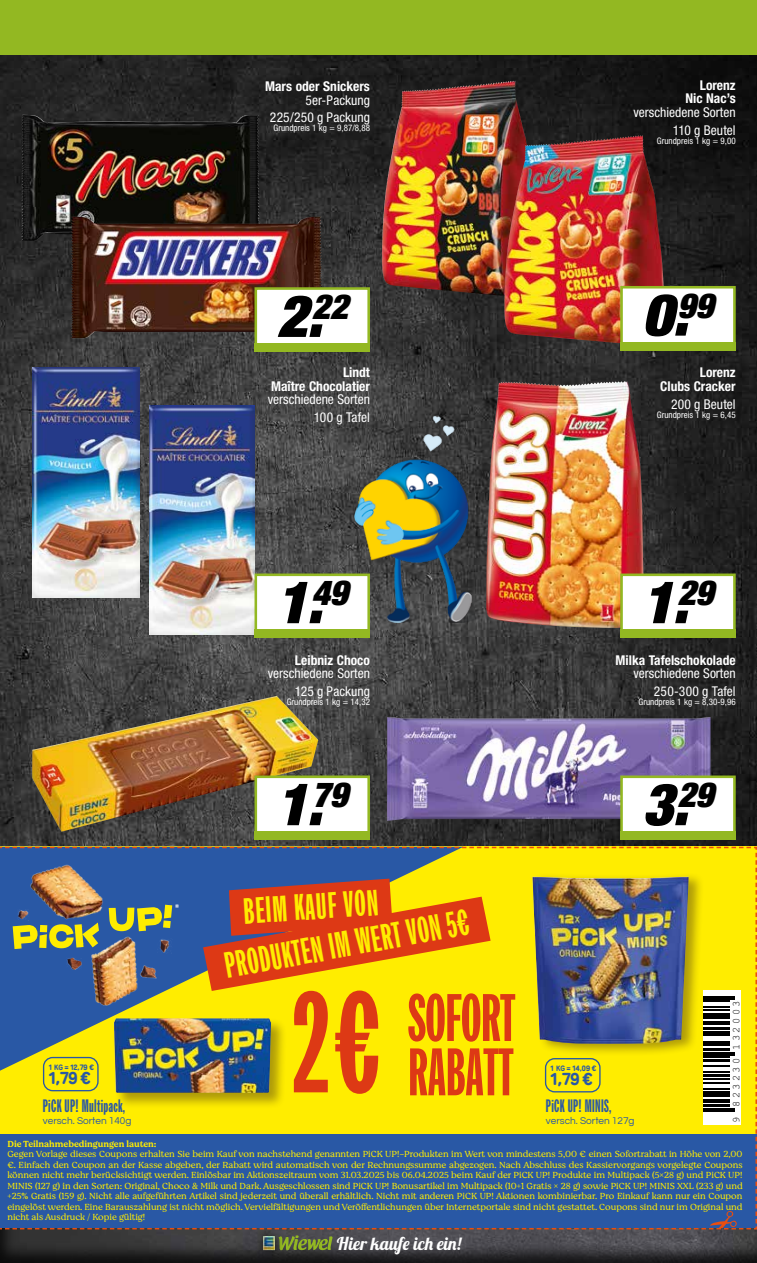
<style>
.page{position:relative;width:757px;height:1263px;background:#fff}
.page>*{position:absolute;margin:0;border:0;box-sizing:border-box;transform-origin:0 0}
.t1{font:58.35px/54.3px "Triple Condensed Gothic";letter-spacing:.005em;color:#dd3915;text-align:right}
.t2{font:italic 900 condensed 34.65px "Helvetica Neue LT Std";color:#000}
.t3{font:31.95px "Triple Condensed Gothic";color:#ffed00}
.t4{font:17.85px "Lobster 1.4";color:#fff}
.t5{font:17.25px "Butter Keks Display";color:#2958a5}
.t6{font:15.75px "Triple Condensed Gothic";letter-spacing:.02em;color:#2958a5}
.t7{font:condensed 13.5px/17.7px "Helvetica Neue LT Std";color:#fff;text-align:right}
.t8{font:700 condensed 13.5px/13.5px "Helvetica Neue LT Std";color:#fff;text-align:right}
.t9{font:10.35px "Helvetica";letter-spacing:.215em;color:#000}
.t10{font:10.05px "Questrial";color:#2958a5}
.t11{font:300 9px/10.5px "Moranga";color:#ffed00;text-align:justify}
.t12{font:condensed 9px "Helvetica Neue LT Std";color:#fff}
.t13{font:500 9px "Moranga";color:#ffed00}
.t14{font:7.8px "Butter Keks Display";color:#2958a5}
.s1{font-size:58.35px}
.s2{font-size:59.4px}
.s3{font-size:124.8px}
</style>
<div class="page">
<img style="left:0;top:54px;width:757px;height:793px">
<div style="left:0;top:1227px;width:757px;height:36px;background:#000;opacity:.75"></div>
<hr style="left:755px;top:1227px;width:2px;height:36px;background:#000;opacity:.75">
<div style="left:0;top:0;width:757px;height:54px;background:#93b822"></div>
<svg style="left:284px;top:1235px;width:48px;height:15px"></svg>
<div style="left:254px;top:1227px;width:30px;height:32px;background:#000;opacity:.75"></div>
<img style="left:263px;top:1236px;width:12px;height:14px">
<img style="left:21px;top:115px;width:239px;height:126px">
<img style="left:486px;top:381px;width:158px;height:247px">
<img style="left:441px;top:81px;width:74px;height:8px">
<img style="left:596px;top:135px;width:46px;height:6px">
<img style="left:32px;top:368px;width:108px;height:229px">
<img style="left:149px;top:405px;width:105px;height:230px">
<img style="left:387px;top:717px;width:323px;height:104px">
<img style="left:32px;top:696px;width:286px;height:136px">
<img style="left:71px;top:217px;width:252px;height:121px">
<div style="left:620px;top:573px;width:116px;height:65px;background:#fff;border:3px solid #93b822"></div>
<div style="left:620px;top:629px;width:116px;height:9px;background:#93b822"></div>
<div style="left:254px;top:775px;width:116px;height:65px;background:#fff;border:3px solid #93b822"></div>
<div style="left:254px;top:831px;width:116px;height:9px;background:#93b822"></div>
<svg style="left:0;top:847px;width:757px;height:382px;background:#939253"></svg>
<hr style="left:703px;top:998px;width:32px;height:1px;background:#000">
<hr style="left:703px;top:996px;width:32px;height:1px;background:#000">
<img style="left:354px;top:416px;width:130px;height:206px">
<div style="left:620px;top:286px;width:116px;height:64px;background:#fff;border:3px solid #93b822"></div>
<div style="left:620px;top:342px;width:116px;height:8px;background:#93b822"></div>
<div style="left:254px;top:573px;width:116px;height:65px;background:#fff;border:3px solid #93b822"></div>
<div style="left:254px;top:629px;width:116px;height:9px;background:#93b822"></div>
<div style="left:620px;top:775px;width:116px;height:65px;background:#fff;border:3px solid #93b822"></div>
<div style="left:620px;top:831px;width:116px;height:9px;background:#93b822"></div>
<div style="left:254px;top:287px;width:116px;height:65px;background:#fff;border:3px solid #93b822"></div>
<div style="left:254px;top:343px;width:116px;height:9px;background:#93b822"></div>
<h3 class="t8" style="left:265px;top:79px;width:106px">Mars oder Snickers</h3>
<h3 class="t7" style="left:270px;top:91px;width:102px">5er-Packung<br>225/250 g Packung</h3>
<p class="t12" style="left:273px;top:123px;width:98px">Grundpreis 1 kg = 9,87/8,88</p>
<h2 class="t2" style="left:277px;top:284px;width:73px"><span class="s1">2</span><span class="s2">.</span>22</h2>
<h3 class="t8" style="left:271px;top:366px;width:100px">Lindt<br>Maître Chocolatier</h3>
<h3 class="t7" style="left:268px;top:391px;width:104px">verschiedene Sorten<br>100 g Tafel</h3>
<h2 class="t2" style="left:277px;top:571px;width:73px"><span class="s1">1</span><span class="s2">.</span>49</h2>
<h3 class="t8" style="left:295px;top:653px;width:77px">Leibniz Choco</h3>
<h3 class="t7" style="left:268px;top:664px;width:104px">verschiedene Sorten<br>125 g Packung</h3>
<p class="t12" style="left:287px;top:696px;width:85px">Grundpreis 1 kg = 14,32</p>
<h2 class="t2" style="left:277px;top:773px;width:73px"><span class="s1">1</span><span class="s2">.</span>79</h2>
<h3 class="t8" style="left:685px;top:78px;width:52px">Lorenz<br>Nic Nac’s</h3>
<h3 class="t7" style="left:633px;top:103px;width:104px">verschiedene Sorten<br>110 g Beutel</h3>
<p class="t12" style="left:657px;top:135px;width:80px">Grundpreis 1 kg = 9,00</p>
<h2 class="t2" style="left:642px;top:283px;width:73px"><span class="s1">0</span><span class="s2">.</span>99</h2>
<h3 class="t8" style="left:660px;top:366px;width:77px">Lorenz<br>Clubs Cracker</h3>
<h3 class="t7" style="left:671px;top:395px;width:66px">200 g Beutel</h3>
<p class="t12" style="left:657px;top:409px;width:80px">Grundpreis 1 kg = 6,45</p>
<h2 class="t2" style="left:642px;top:571px;width:73px"><span class="s1">1</span><span class="s2">.</span>29</h2>
<h3 class="t8" style="left:615px;top:653px;width:122px">Milka Tafelschokolade</h3>
<h3 class="t7" style="left:633px;top:664px;width:104px">verschiedene Sorten<br>250-300 g Tafel</h3>
<p class="t12" style="left:638px;top:696px;width:99px">Grundpreis 1 kg = 8,30-9,96</p>
<h2 class="t2" style="left:642px;top:773px;width:73px"><span class="s1">3</span><span class="s2">.</span>29</h2>
<h3 class="t3" style="left:242px;top:892px;width:136px;rotate:-4deg">BEIM KAUF VON</h3>
<h3 class="t3" style="left:222px;top:947px;width:248px;rotate:-10deg">PRODUKTEN IM WERT VON 5€</h3>
<h1 class="t1" style="left:294px;top:991px;width:223px"><span class="s3">2€</span> SOFORT<br>RABATT</h1>
<p class="t9" style="left:730px;top:1123px;width:123px;rotate:-90deg">9 823230 132003</p>
<p class="t14" style="left:49px;top:1062px;width:47px">1 kg = 12,79 €</p>
<h3 class="t5" style="left:49px;top:1067px;width:44px">1,79€</h3>
<p class="t14" style="left:551px;top:1063px;width:48px">1 kg = 14,09 €</p>
<h3 class="t5" style="left:551px;top:1069px;width:44px">1,79€</h3>
<h3 class="t6" style="left:43px;top:1096px;width:84px">PiCK UP! Multipack,</h3>
<p class="t10" style="left:43px;top:1114px;width:90px">versch. Sorten 140g</p>
<p class="t13" style="left:7px;top:1137px;width:151px">Die Teilnahmebedingungen lauten:</p>
<p class="t11" style="left:7px;top:1148px;width:737px">Gegen Vorlage dieses Coupons erhalten Sie beim Kauf von nachstehend genannten PiCK UP!-Produkten im Wert von mindestens 5,00 € einen Sofortrabatt in Höhe von 2,00 €. Einfach den Coupon an der Kasse abgeben, der Rabatt wird automatisch von der Rechnungssumme abgezogen. Nach Abschluss des Kassiervorgangs vorgelegte Coupons können nicht mehr berücksichtigt werden. Einlösbar im Aktionszeitraum vom 31.03.2025 bis 06.04.2025 beim Kauf der PiCK UP! Produkte im Multipack (5×28 g) und PiCK UP!<br>MINIS (127 g) in den Sorten: Original, Choco &amp; Milk und Dark. Ausgeschlossen sind PiCK UP! Bonusartikel im Multipack (10+1 Gratis × 28 g) sowie PiCK UP! MINIS XXL (233 g) und +25% Gratis (159 g). Nicht alle aufgeführten Artikel sind jederzeit und überall erhältlich. Nicht mit anderen PiCK UP! Aktionen kombinierbar. Pro Einkauf kann nur ein Coupon eingelöst werden. Eine Barauszahlung ist nicht möglich. Vervielfältigungen und Veröffentlichungen über Internetportale sind nicht gestattet. Coupons sind nur im Original und nicht als Ausdruck / Kopie gültig!</p>
<h3 class="t6" style="left:546px;top:1097px;width:67px">PiCK UP! MINIS,</h3>
<p class="t10" style="left:546px;top:1114px;width:90px">versch. Sorten 127g</p>
<h3 class="t4" style="left:337px;top:1232px;width:126px">Hier kaufe ich ein!</h3>
</div>
